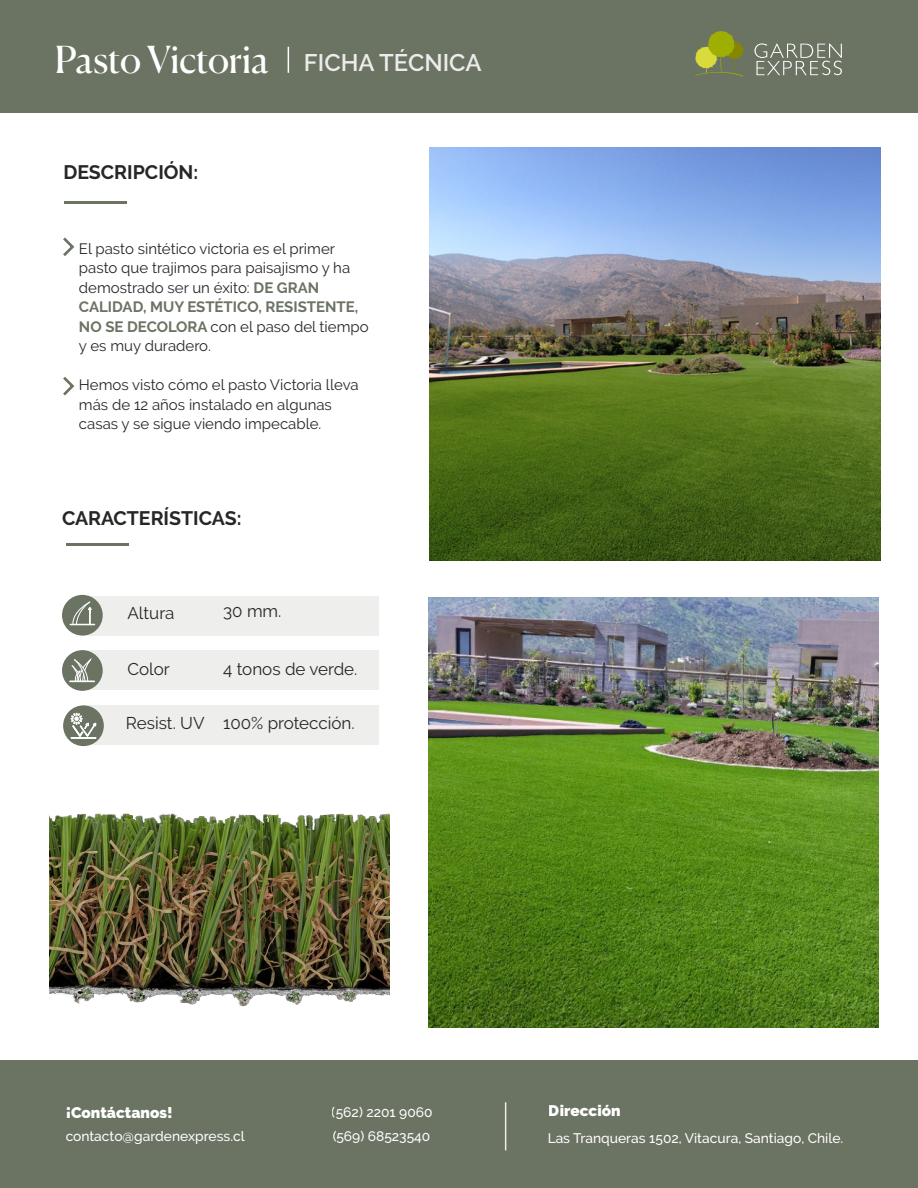
<style>
.page{position:relative;width:918px;height:1188px;background:#fff}
.page>*{position:absolute;margin:0;border:0;box-sizing:border-box;transform-origin:0 0}
.t1{font:37.2px "Canela";letter-spacing:-.005em;color:#fff}
.t2{font:700 19.5px "Raleway";color:#262626}
.t3{font:16.95px "Raleway";color:#262626}
.t4{font:900 15.3px "Raleway";color:#fff}
.t5{font:15px/19.5px "Raleway";color:#262626}
.t6{font:500 13.8px/23.9px "Raleway";color:#fff}
.s1{font-family:"Raleway";font-weight:600;font-size:24px;color:#ececeb}
.s2{font-weight:700;color:#6b7363}
</style>
<div class="page">
<div style="left:0;top:1061px;width:918px;height:127px;background:#6b7363"></div>
<div style="left:0;top:0;width:918px;height:113px;background:#6b7363"></div>
<img style="left:430px;top:147px;width:450px;height:414px">
<img style="left:429px;top:598px;width:450px;height:429px">
<div style="left:82px;top:596px;width:297px;height:40px;background:#eeefed"></div>
<div style="left:82px;top:651px;width:297px;height:39px;background:#eeefed"></div>
<div style="left:82px;top:705px;width:297px;height:40px;background:#eeefed"></div>
<hr style="left:505px;top:1102px;width:1px;height:48px;background:#ececeb">
<hr style="left:65px;top:201px;width:62px;height:3px;background:#6b7363">
<hr style="left:66px;top:544px;width:63px;height:2px;background:#6b7363">
<div style="left:62px;top:650px;width:41px;height:41px;background:#6b7363;border-radius:50%"></div>
<div style="left:62px;top:595px;width:41px;height:41px;background:#6b7363;border-radius:50%"></div>
<div style="left:63px;top:705px;width:41px;height:41px;background:#6b7363;border-radius:50%"></div>
<svg style="left:71px;top:712px;width:25px;height:27px"></svg>
<svg style="left:754px;top:43px;width:88px;height:32px"></svg>
<svg style="left:695px;top:31px;width:49px;height:45px"></svg>
<svg style="left:288px;top:47px;width:1px;height:26px"></svg>
<img style="left:49px;top:813px;width:340px;height:194px">
<svg style="left:69px;top:658px;width:26px;height:24px"></svg>
<svg style="left:70px;top:601px;width:25px;height:24px"></svg>
<svg style="left:63px;top:237px;width:12px;height:19px"></svg>
<svg style="left:63px;top:377px;width:12px;height:19px"></svg>
<h1 class="t1" style="left:55px;top:31px;width:428px">Pasto Victoria <span class="s1">FICHA TÉCNICA</span></h1>
<h2 class="t2" style="left:64px;top:161px;width:136px">DESCRIPCIÓN:</h2>
<p class="t5" style="left:79px;top:239px;width:291px">El pasto sintético victoria es el primer pasto que trajimos para paisajismo y ha demostrado ser un éxito: <span class="s2">DE GRAN CALIDAD, MUY ESTÉTICO, RESISTENTE, NO SE DECOLORA</span> con el paso del tiempo y es muy duradero.</p>
<p class="t5" style="left:79px;top:375px;width:281px">Hemos visto cómo el pasto Victoria lleva más de 12 años instalado en algunas casas y se sigue viendo impecable.</p>
<h2 class="t2" style="left:62px;top:507px;width:181px">CARACTERÍSTICAS:</h2>
<p class="t3" style="left:127px;top:603px;width:48px">Altura</p>
<p class="t3" style="left:127px;top:660px;width:44px">Color</p>
<p class="t3" style="left:126px;top:713px;width:80px">Resist. UV</p>
<p class="t3" style="left:223px;top:601px;width:60px">30 mm.</p>
<p class="t3" style="left:223px;top:660px;width:136px">4 tonos de verde.</p>
<p class="t3" style="left:223px;top:713px;width:133px">100% protección.</p>
<p class="t4" style="left:66px;top:1103px;width:109px">¡Contáctanos!</p>
<p class="t4" style="left:549px;top:1102px;width:73px">Dirección</p>
<p class="t6" style="left:548px;top:1126px;width:297px">Las Tranqueras 1502, Vitacura, Santiago, Chile.</p>
<p class="t6" style="left:332px;top:1100px;width:102px">(562) 2201 9060 (569) 68523540</p>
<p class="t6" style="left:66px;top:1125px;width:181px">contacto@gardenexpress.cl</p>
</div>
